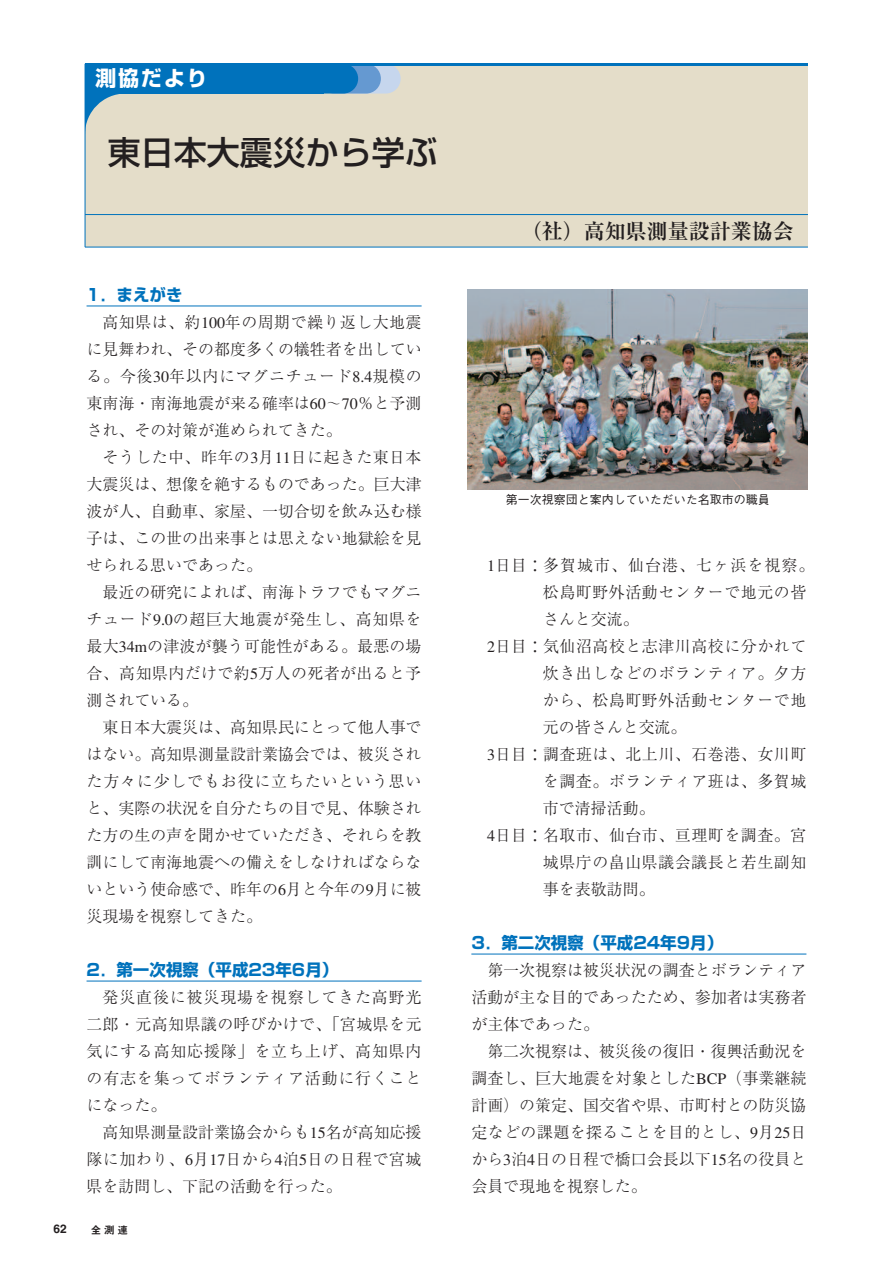
<style>
.page{position:relative;width:893px;height:1263px;background:#fff}
.page>*{position:absolute;margin:0;border:0;box-sizing:border-box;transform-origin:0 0}
.t1{font:500 33px "Shin Go";color:#231f20}
.t2{font:700 21px "Ryumin";color:#231f20}
.t3{font:700 21px "Shin Go";letter-spacing:.08em;color:#fff}
.t4{font:700 16.5px "Shin Go";color:#0072bc}
.t5{font:300 15.9px/27px "Ryumin";color:#231f20;text-align:justify}
.t6{font:300 15.9px "Ryumin";letter-spacing:.035em;color:#231f20}
.t7{font:300 15.9px "Ryumin";letter-spacing:.07em;color:#231f20}
.t8{font:500 12px "Gothic BBB";color:#231f20}
.t9{font:12px "Midashi Go MB31";color:#231f20}
.t10{font:10.5px "Midashi Go MB31";color:#231f20}
</style>
<div class="page">
<hr style="left:87px;top:306px;width:335px;height:1px;background:#0072bc">
<hr style="left:87px;top:981px;width:335px;height:1px;background:#0072bc">
<hr style="left:471px;top:954px;width:335px;height:1px;background:#0072bc">
<div style="left:85px;top:64px;width:723px;height:183px;background:#e4ddc9"></div>
<div style="left:85px;top:92px;width:40px;height:42px;background:#0072bc"></div>
<div style="left:85px;top:94px;width:81px;height:80px;background:#e4ddc9;border-radius:50%"></div>
<div style="left:339px;top:64px;width:62px;height:30px;background:#c6d6ed;border-radius:15px"></div>
<div style="left:319px;top:64px;width:62px;height:30px;background:#6599d1;border-radius:15px"></div>
<hr style="left:85px;top:64px;width:723px;height:2px;background:#0072bc">
<div style="left:85px;top:64px;width:238px;height:30px;background:#0072bc"></div>
<div style="left:296px;top:64px;width:62px;height:30px;background:#0072bc;border-radius:15px"></div>
<hr style="left:85px;top:247px;width:723px;height:1px;background:#0072bc">
<hr style="left:85px;top:214px;width:723px;height:1px;background:#0072bc">
<hr style="left:85px;top:64px;width:1px;height:183px;background:#0072bc">
<img style="left:468px;top:289px;width:340px;height:200px">
<h2 class="t3" style="left:96px;top:64px;width:113px">測協だより</h2>
<h1 class="t1" style="left:108px;top:131px;width:331px">東日本大震災から学ぶ</h1>
<p class="t4" style="left:87px;top:284px;width:97px">1．まえがき</p>
<p class="t5" style="left:87px;top:310px;width:337px;text-indent:16px">高知県は、約100年の周期で繰り返し大地震に見舞われ、その都度多くの犠牲者を出している。今後30年以内にマグニチュード8.4規模の東南海・南海地震が来る確率は60〜70％と予測され、その対策が進められてきた。</p>
<p class="t5" style="left:87px;top:445px;width:337px;text-indent:16px">そうした中、昨年の3月11日に起きた東日本大震災は、想像を絶するものであった。巨大津波が人、自動車、家屋、一切合切を飲み込む様子は、この世の出来事とは思えない地獄絵を見せられる思いであった。</p>
<p class="t5" style="left:87px;top:580px;width:337px;text-indent:16px">最近の研究によれば、南海トラフでもマグニチュード9.0の超巨大地震が発生し、高知県を最大34mの津波が襲う可能性がある。最悪の場合、高知県内だけで約5万人の死者が出ると予測されている。</p>
<p class="t5" style="left:87px;top:715px;width:337px;text-indent:16px">東日本大震災は、高知県民にとって他人事ではない。高知県測量設計業協会では、被災された方々に少しでもお役に立ちたいという思いと、実際の状況を自分たちの目で見、体験された方の生の声を聞かせていただき、それらを教訓にして南海地震への備えをしなければならないという使命感で、昨年の6月と今年の9月に被災現場を視察してきた。</p>
<p class="t4" style="left:87px;top:959px;width:253px">2．第一次視察（平成23年6月）</p>
<p class="t5" style="left:87px;top:985px;width:337px;text-indent:16px">発災直後に被災現場を視察してきた高野光二郎・元高知県議の呼びかけで、「宮城県を元気にする高知応援隊」を立ち上げ、高知県内の有志を集ってボランティア活動に行くことになった。</p>
<p class="t5" style="left:87px;top:1120px;width:337px;text-indent:16px">高知県測量設計業協会からも15名が高知応援隊に加わり、6月17日から4泊5日の日程で宮城県を訪問し、下記の活動を行った。</p>
<p class="t9" style="left:54px;top:1222px;width:15px">62</p>
<p class="t10" style="left:91px;top:1223px;width:39px">全測連</p>
<h2 class="t2" style="left:521px;top:219px;width:274px">（社）高知県測量設計業協会</h2>
<p class="t8" style="left:506px;top:493px;width:265px">第一次視察団と案内していただいた名取市の職員</p>
<p class="t7" style="left:487px;top:557px;width:329px">1日目：多賀城市、仙台港、七ヶ浜を視察。</p>
<p class="t6" style="left:543px;top:584px;width:265px">松島町野外活動センターで地元の皆</p>
<p class="t5" style="left:543px;top:607px;width:97px">さんと交流。</p>
<p class="t6" style="left:487px;top:638px;width:321px">2日目：気仙沼高校と志津川高校に分かれて</p>
<p class="t6" style="left:543px;top:665px;width:265px">炊き出しなどのボランティア。夕方</p>
<p class="t6" style="left:543px;top:692px;width:265px">から、松島町野外活動センターで地</p>
<p class="t5" style="left:543px;top:715px;width:145px">元の皆さんと交流。</p>
<p class="t6" style="left:487px;top:746px;width:321px">3日目：調査班は、北上川、石巻港、女川町</p>
<p class="t6" style="left:543px;top:773px;width:265px">を調査。ボランティア班は、多賀城</p>
<p class="t5" style="left:543px;top:796px;width:113px">市で清掃活動。</p>
<p class="t6" style="left:487px;top:827px;width:321px">4日目：名取市、仙台市、亘理町を調査。宮</p>
<p class="t6" style="left:543px;top:854px;width:265px">城県庁の畠山県議会議長と若生副知</p>
<p class="t5" style="left:543px;top:877px;width:113px">事を表敬訪問。</p>
<p class="t4" style="left:471px;top:932px;width:253px">3．第二次視察（平成24年9月）</p>
<p class="t5" style="left:471px;top:958px;width:337px;text-indent:16px">第一次視察は被災状況の調査とボランティア活動が主な目的であったため、参加者は実務者が主体であった。</p>
<p class="t5" style="left:471px;top:1039px;width:337px;text-indent:16px">第二次視察は、被災後の復旧・復興活動況を調査し、巨大地震を対象としたBCP（事業継続計画）の策定、国交省や県、市町村との防災協定などの課題を探ることを目的とし、9月25日から3泊4日の日程で橋口会長以下15名の役員と会員で現地を視察した。</p>
</div>
